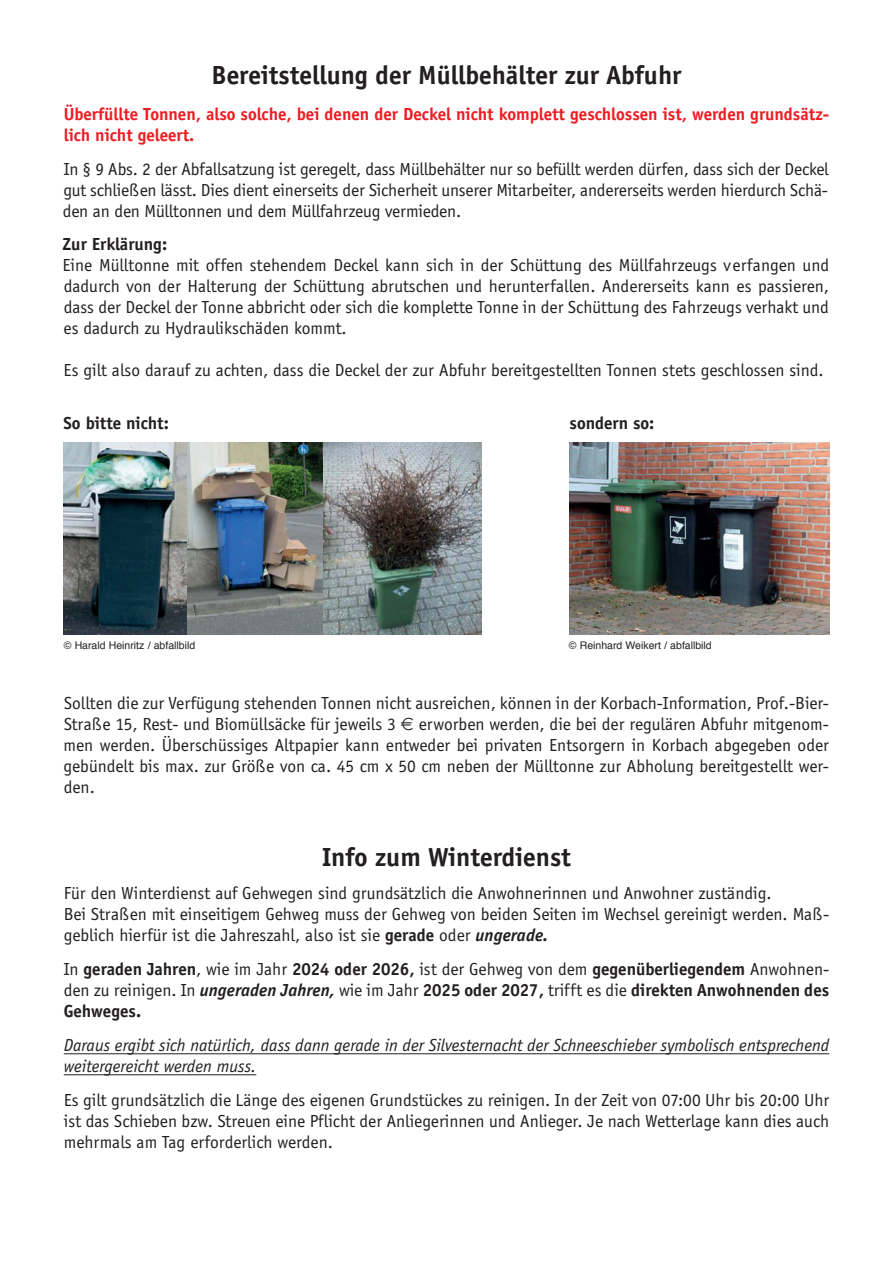
<style>
.page{position:relative;width:893px;height:1263px;background:#fff}
.page>*{position:absolute;margin:0;border:0;box-sizing:border-box;transform-origin:0 0}
.t1{font:700 27px "Officina Sans";color:#231f20}
.t2{font:18px/21px "Officina Sans";color:#231f20;text-align:justify}
.t3{font:700 18px/21px "Officina Sans";color:#231f20;text-align:justify}
.t4{font:italic 18px/21px "Officina Sans";color:#231f20}
.t5{font:700 18px/21px "Officina Sans";color:#ee1d23}
.t6{font:10.5px "Helvetica";color:#231f20}
.s1{font-weight:700}
.s2{font-weight:700;font-style:italic}
.s3{font-weight:400}
.s4{font-style:italic}
</style>
<div class="page">
<hr style="left:64px;top:1053px;width:765px;height:1px;background:#231f20">
<hr style="left:64px;top:1074px;width:192px;height:1px;background:#231f20">
<img style="left:64px;top:443px;width:418px;height:191px">
<img style="left:569px;top:443px;width:260px;height:191px">
<h1 class="t1" style="left:212px;top:59px;width:471px">Bereitstellung der Müllbehälter zur Abfuhr</h1>
<p class="t5" style="left:64px;top:103px;width:767px">Überfüllte Tonnen, also solche, bei denen der Deckel nicht komplett geschlossen ist, werden grundsätz&shy;lich nicht geleert.</p>
<p class="t2" style="left:63px;top:158px;width:767px">In § 9 Abs. 2 der Abfallsatzung ist geregelt, dass Müllbehälter nur so befüllt werden dürfen, dass sich der Deckel gut schließen lässt. Dies dient einerseits der Sicherheit unserer Mitarbeiter, andererseits werden hierdurch Schä&shy;den an den Mülltonnen und dem Müllfahrzeug vermieden.</p>
<p class="t3" style="left:63px;top:234px;width:106px">Zur Erklärung:</p>
<p class="t2" style="left:63px;top:255px;width:768px">Eine Mülltonne mit offen stehendem Deckel kann sich in der Schüttung des Müllfahrzeugs verfangen und dadurch von der Halterung der Schüttung abrutschen und herunterfallen. Andererseits kann es passieren, dass der Deckel der Tonne abbricht oder sich die komplette Tonne in der Schüttung des Fahrzeugs verhakt und es dadurch zu Hydraulikschäden kommt.</p>
<p class="t2" style="left:64px;top:360px;width:762px">Es gilt also darauf zu achten, dass die Deckel der zur Abfuhr bereitgestellten Tonnen stets geschlossen sind.</p>
<p class="t3" style="left:64px;top:413px;width:107px">So bitte nicht:</p>
<p class="t3" style="left:570px;top:413px;width:86px">sondern so:</p>
<p class="t6" style="left:64px;top:637px;width:133px">© Harald Heinritz / abfallbild</p>
<p class="t6" style="left:569px;top:637px;width:144px">© Reinhard Weikert / abfallbild</p>
<p class="t2" style="left:64px;top:693px;width:767px">Sollten die zur Verfügung stehenden Tonnen nicht ausreichen, können in der Korbach-Information, Prof.-Bier-<br>Straße 15, Rest- und Biomüllsäcke für jeweils 3</p>
<p class="t2" style="left:64px;top:714px;width:767px;text-indent:355px">erworben werden, die bei der regulären Abfuhr mitgenom&shy;men werden. Überschüssiges Altpapier kann entweder bei privaten Entsorgern in Korbach abgegeben oder gebündelt bis max. zur Größe von ca. 45 cm x 50 cm neben der Mülltonne zur Abholung bereitgestellt wer&shy;den.</p>
<h1 class="t1" style="left:322px;top:840px;width:250px">Info zum Winterdienst</h1>
<p class="t2" style="left:64px;top:883px;width:767px;text-align:left">Für den Winterdienst auf Gehwegen sind grundsätzlich die Anwohnerinnen und Anwohner zuständig.<br>Bei Straßen mit einseitigem Gehweg muss der Gehweg von beiden Seiten im Wechsel gereinigt werden. Maß&shy;geblich hierfür ist die Jahreszahl, also ist sie <span class="s1">gerade</span> oder <span class="s2">ungerade.</span></p>
<p class="t3" style="left:64px;top:958px;width:767px"><span class="s3">In</span> geraden Jahren<span class="s3">, wie im Jahr</span> 2024 oder 2026, <span class="s3">ist der Gehweg von dem</span> gegenüberliegendem <span class="s3">Anwohnen&shy;den zu reinigen. In</span> <span class="s4">ungeraden Jahren,</span> <span class="s3">wie im Jahr</span> 2025 oder 2027, <span class="s3">trifft es die</span> direkten Anwohnenden des Gehweges.</p>
<p class="t4" style="left:64px;top:1035px;width:767px">Daraus ergibt sich natürlich, dass dann gerade in der Silvesternacht der Schneeschieber symbolisch entsprechend weitergereicht werden muss.</p>
<p class="t2" style="left:64px;top:1089px;width:767px">Es gilt grundsätzlich die Länge des eigenen Grundstückes zu reinigen. In der Zeit von 07:00 Uhr bis 20:00 Uhr ist das Schieben bzw. Streuen eine Pflicht der Anliegerinnen und Anlieger. Je nach Wetterlage kann dies auch mehrmals am Tag erforderlich werden.</p>
</div>
